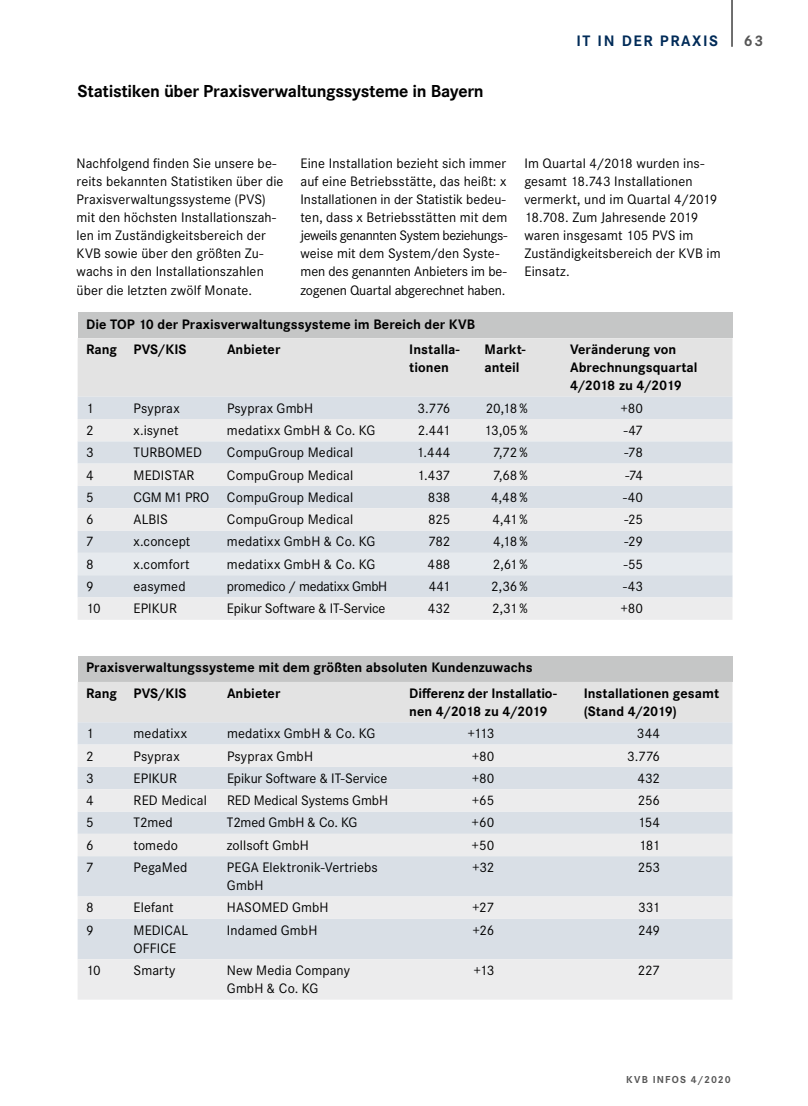
<style>
.page{position:relative;width:808px;height:1106px;background:#fff}
.page>*{position:absolute;margin:0;border:0;box-sizing:border-box;transform-origin:0 0}
.t1{font:700 18px "Corporate S";letter-spacing:-.015em;color:#000}
.t2{font:700 15.75px "Corporate S";letter-spacing:.1em;color:#002b58}
.t3{font:700 15.75px "Corporate S";color:#565656}
.t4{font:14.25px/18px "Corporate S";letter-spacing:.005em;color:#000}
.t5{font:700 14.25px/18px "Corporate S";color:#000}
.t6{font:14.25px "Corporate S";letter-spacing:-.02em;color:#000}
.t7{font:700 10.5px "Corporate S";letter-spacing:.11em;color:#565656}
</style>
<div class="page">
<hr style="left:731px;top:0;width:1px;height:47px;background:#000">
<div style="left:78px;top:313px;width:654px;height:25px;background:#c5c6c6"></div>
<div style="left:78px;top:338px;width:654px;height:58px;background:#e3e3e3"></div>
<div style="left:78px;top:396px;width:654px;height:23px;background:#d9dfe6"></div>
<svg style="left:78px;top:419px;width:654px;height:201px;background:#e2e5e9"></svg>
<div style="left:78px;top:553px;width:654px;height:22px;background:#e6eaee"></div>
<div style="left:78px;top:656px;width:654px;height:26px;background:#c5c6c6"></div>
<div style="left:78px;top:682px;width:654px;height:40px;background:#e3e3e3"></div>
<div style="left:78px;top:722px;width:654px;height:22px;background:#d9dfe6"></div>
<svg style="left:78px;top:744px;width:654px;height:255px;background:#e2e5e9"></svg>
<p class="t1" style="left:78px;top:79px;width:408px">Statistiken über Praxisverwaltungssysteme in Bayern</p>
<p class="t2" style="left:576px;top:30px;width:143px">IT IN DER PRAXIS</p>
<p class="t4" style="left:77px;top:154px;width:208px">Nachfolgend finden Sie unsere be&shy;reits bekannten Statistiken über die Praxisverwaltungssysteme (PVS) mit den höchsten Installationszah&shy;len im Zuständigkeitsbereich der KVB sowie über den größten Zu&shy;wachs in den Installationszahlen über die letzten zwölf Monate.</p>
<p class="t4" style="left:300px;top:154px;width:208px">Eine Installation bezieht sich immer auf eine Betriebsstätte, das heißt: x Installationen in der Statistik bedeu&shy;ten, dass x Betriebsstätten mit dem jeweils genannten System beziehungs&shy;weise mit dem System/den Syste&shy;men des genannten Anbieters im be&shy;zogenen Quartal abgerechnet haben.</p>
<p class="t5" style="left:86px;top:311px;width:391px;line-height:25.5px">Die TOP 10 der Praxisverwaltungssysteme im Bereich der KVB<br>Rang PVS/KIS</p>
<p class="t4" style="left:524px;top:154px;width:198px">Im Quartal 4/2018 wurden ins&shy;gesamt 18.743 Installationen vermerkt, und im Quartal 4/2019<br>18.708. Zum Jahresende 2019 waren insgesamt 105 PVS im<br>Zuständigkeitsbereich der KVB im<br>Einsatz.</p>
<p class="t5" style="left:227px;top:340px;width:55px">Anbieter</p>
<p class="t5" style="left:409px;top:340px;width:52px">Installa&shy;tionen</p>
<p class="t5" style="left:485px;top:340px;width:43px">Markt&shy;anteil</p>
<p class="t5" style="left:570px;top:340px;width:129px">Veränderung von<br>Abrechnungsquartal<br>4/2018 zu 4/2019</p>
<p class="t4" style="left:86px;top:398px;width:9px">1</p>
<p class="t4" style="left:134px;top:398px;width:48px">Psyprax</p>
<p class="t4" style="left:227px;top:398px;width:88px">Psyprax GmbH</p>
<p class="t4" style="left:417px;top:398px;width:35px">3.776</p>
<p class="t4" style="left:486px;top:398px;width:43px">20,18 %</p>
<p class="t4" style="left:620px;top:398px;width:24px">+80</p>
<p class="t4" style="left:86px;top:420px;width:9px">2</p>
<p class="t4" style="left:134px;top:420px;width:46px">x.isynet</p>
<p class="t4" style="left:227px;top:420px;width:150px">medatixx GmbH &amp; Co. KG</p>
<p class="t4" style="left:418px;top:420px;width:34px">2.441</p>
<p class="t4" style="left:484px;top:420px;width:45px">13,05 %</p>
<p class="t4" style="left:624px;top:420px;width:21px">-47</p>
<p class="t4" style="left:86px;top:443px;width:9px">3</p>
<p class="t4" style="left:134px;top:443px;width:70px">TURBOMED</p>
<p class="t4" style="left:227px;top:443px;width:128px">CompuGroup Medical</p>
<p class="t4" style="left:416px;top:443px;width:36px">1.444</p>
<p class="t4" style="left:493px;top:443px;width:36px">7,72 %</p>
<p class="t4" style="left:625px;top:443px;width:20px">-78</p>
<p class="t4" style="left:86px;top:465px;width:9px">4</p>
<p class="t4" style="left:134px;top:465px;width:62px">MEDISTAR</p>
<p class="t4" style="left:227px;top:465px;width:128px">CompuGroup Medical</p>
<p class="t4" style="left:417px;top:465px;width:35px">1.437</p>
<p class="t4" style="left:493px;top:465px;width:36px">7,68 %</p>
<p class="t4" style="left:625px;top:465px;width:19px">-74</p>
<p class="t4" style="left:86px;top:487px;width:9px">5</p>
<p class="t4" style="left:134px;top:487px;width:221px">CGM M1 PRO CompuGroup Medical</p>
<p class="t4" style="left:428px;top:487px;width:24px">838</p>
<p class="t4" style="left:491px;top:487px;width:38px">4,48 %</p>
<p class="t4" style="left:623px;top:487px;width:21px">-40</p>
<p class="t4" style="left:86px;top:510px;width:9px">6</p>
<p class="t4" style="left:134px;top:510px;width:36px">ALBIS</p>
<p class="t4" style="left:227px;top:510px;width:128px">CompuGroup Medical</p>
<p class="t4" style="left:428px;top:510px;width:24px">825</p>
<p class="t4" style="left:493px;top:510px;width:36px">4,41 %</p>
<p class="t4" style="left:624px;top:510px;width:20px">-25</p>
<p class="t4" style="left:86px;top:532px;width:9px">7</p>
<p class="t4" style="left:134px;top:532px;width:58px">x.concept</p>
<p class="t4" style="left:227px;top:532px;width:150px">medatixx GmbH &amp; Co. KG</p>
<p class="t4" style="left:428px;top:532px;width:24px">782</p>
<p class="t4" style="left:493px;top:532px;width:36px">4,18 %</p>
<p class="t4" style="left:624px;top:532px;width:20px">-29</p>
<p class="t4" style="left:86px;top:554px;width:9px">8</p>
<p class="t4" style="left:134px;top:554px;width:58px">x.comfort</p>
<p class="t4" style="left:227px;top:554px;width:150px">medatixx GmbH &amp; Co. KG</p>
<p class="t4" style="left:428px;top:554px;width:24px">488</p>
<p class="t4" style="left:493px;top:554px;width:36px">2,61 %</p>
<p class="t4" style="left:624px;top:554px;width:21px">-55</p>
<p class="t4" style="left:86px;top:577px;width:9px">9</p>
<p class="t4" style="left:134px;top:577px;width:54px">easymed</p>
<p class="t6" style="left:227px;top:577px;width:162px">promedico / medatixx GmbH</p>
<p class="t4" style="left:429px;top:577px;width:23px">441</p>
<p class="t4" style="left:491px;top:577px;width:38px">2,36 %</p>
<p class="t4" style="left:623px;top:577px;width:21px">-43</p>
<p class="t4" style="left:86px;top:599px;width:16px">10</p>
<p class="t4" style="left:134px;top:599px;width:45px">EPIKUR</p>
<p class="t4" style="left:227px;top:599px;width:160px">Epikur Software &amp; IT-Service</p>
<p class="t4" style="left:428px;top:599px;width:24px">432</p>
<p class="t4" style="left:492px;top:599px;width:37px">2,31 %</p>
<p class="t4" style="left:620px;top:599px;width:24px">+80</p>
<p class="t5" style="left:86px;top:654px;width:448px;line-height:25.5px">Praxisverwaltungssysteme mit dem größten absoluten Kundenzuwachs<br>Rang PVS/KIS</p>
<p class="t5" style="left:227px;top:683px;width:55px">Anbieter</p>
<p class="t5" style="left:409px;top:683px;width:149px">Differenz der Installatio&shy;nen 4/2018 zu 4/2019</p>
<p class="t5" style="left:584px;top:683px;width:137px">Installationen gesamt (Stand 4/2019)</p>
<p class="t4" style="left:86px;top:724px;width:9px">1</p>
<p class="t4" style="left:134px;top:724px;width:55px">medatixx</p>
<p class="t4" style="left:227px;top:724px;width:150px">medatixx GmbH &amp; Co. KG</p>
<p class="t4" style="left:467px;top:724px;width:28px">+113</p>
<p class="t4" style="left:637px;top:724px;width:25px">344</p>
<p class="t4" style="left:86px;top:746px;width:9px">2</p>
<p class="t4" style="left:134px;top:746px;width:48px">Psyprax</p>
<p class="t4" style="left:227px;top:746px;width:88px">Psyprax GmbH</p>
<p class="t4" style="left:472px;top:746px;width:24px">+80</p>
<p class="t4" style="left:627px;top:746px;width:35px">3.776</p>
<p class="t4" style="left:86px;top:768px;width:9px">3</p>
<p class="t4" style="left:134px;top:768px;width:45px">EPIKUR</p>
<p class="t4" style="left:227px;top:768px;width:162px">Epikur Software &amp; IT-Service</p>
<p class="t4" style="left:472px;top:768px;width:24px">+80</p>
<p class="t4" style="left:637px;top:768px;width:24px">432</p>
<p class="t4" style="left:86px;top:791px;width:9px">4</p>
<p class="t4" style="left:134px;top:791px;width:75px">RED Medical</p>
<p class="t4" style="left:227px;top:791px;width:163px">RED Medical Systems GmbH</p>
<p class="t4" style="left:472px;top:791px;width:24px">+65</p>
<p class="t4" style="left:638px;top:791px;width:24px">256</p>
<p class="t4" style="left:86px;top:813px;width:9px">5</p>
<p class="t4" style="left:134px;top:813px;width:41px">T2med</p>
<p class="t4" style="left:227px;top:813px;width:132px">T2med GmbH &amp; Co. KG</p>
<p class="t4" style="left:472px;top:813px;width:24px">+60</p>
<p class="t4" style="left:638px;top:813px;width:24px">154</p>
<p class="t4" style="left:86px;top:835px;width:9px">6</p>
<p class="t4" style="left:134px;top:835px;width:46px">tomedo</p>
<p class="t4" style="left:227px;top:835px;width:83px">zollsoft GmbH</p>
<p class="t4" style="left:472px;top:835px;width:24px">+50</p>
<p class="t4" style="left:639px;top:835px;width:23px">181</p>
<p class="t4" style="left:86px;top:857px;width:9px">7</p>
<p class="t4" style="left:134px;top:857px;width:55px">PegaMed</p>
<p class="t4" style="left:227px;top:857px;width:152px">PEGA Elektronik-Vertriebs<br>GmbH</p>
<p class="t4" style="left:472px;top:857px;width:24px">+32</p>
<p class="t4" style="left:638px;top:857px;width:24px">253</p>
<p class="t4" style="left:86px;top:898px;width:9px">8</p>
<p class="t4" style="left:134px;top:898px;width:42px">Elefant</p>
<p class="t4" style="left:227px;top:898px;width:103px">HASOMED GmbH</p>
<p class="t4" style="left:472px;top:898px;width:24px">+27</p>
<p class="t4" style="left:638px;top:898px;width:23px">331</p>
<p class="t4" style="left:86px;top:920px;width:9px">9</p>
<p class="t4" style="left:134px;top:920px;width:56px">MEDICAL<br>OFFICE</p>
<p class="t4" style="left:227px;top:920px;width:92px">Indamed GmbH</p>
<p class="t4" style="left:472px;top:920px;width:23px">+26</p>
<p class="t4" style="left:638px;top:920px;width:23px">249</p>
<p class="t4" style="left:86px;top:960px;width:16px">10</p>
<p class="t4" style="left:134px;top:960px;width:43px">Smarty</p>
<p class="t4" style="left:227px;top:960px;width:124px">New Media Company<br>GmbH &amp; Co. KG</p>
<p class="t4" style="left:473px;top:960px;width:22px">+13</p>
<p class="t4" style="left:638px;top:960px;width:24px">227</p>
<p class="t3" style="left:744px;top:30px;width:21px">63</p>
<p class="t7" style="left:626px;top:1072px;width:106px">KVB INFOS 4/2020</p>
</div>
